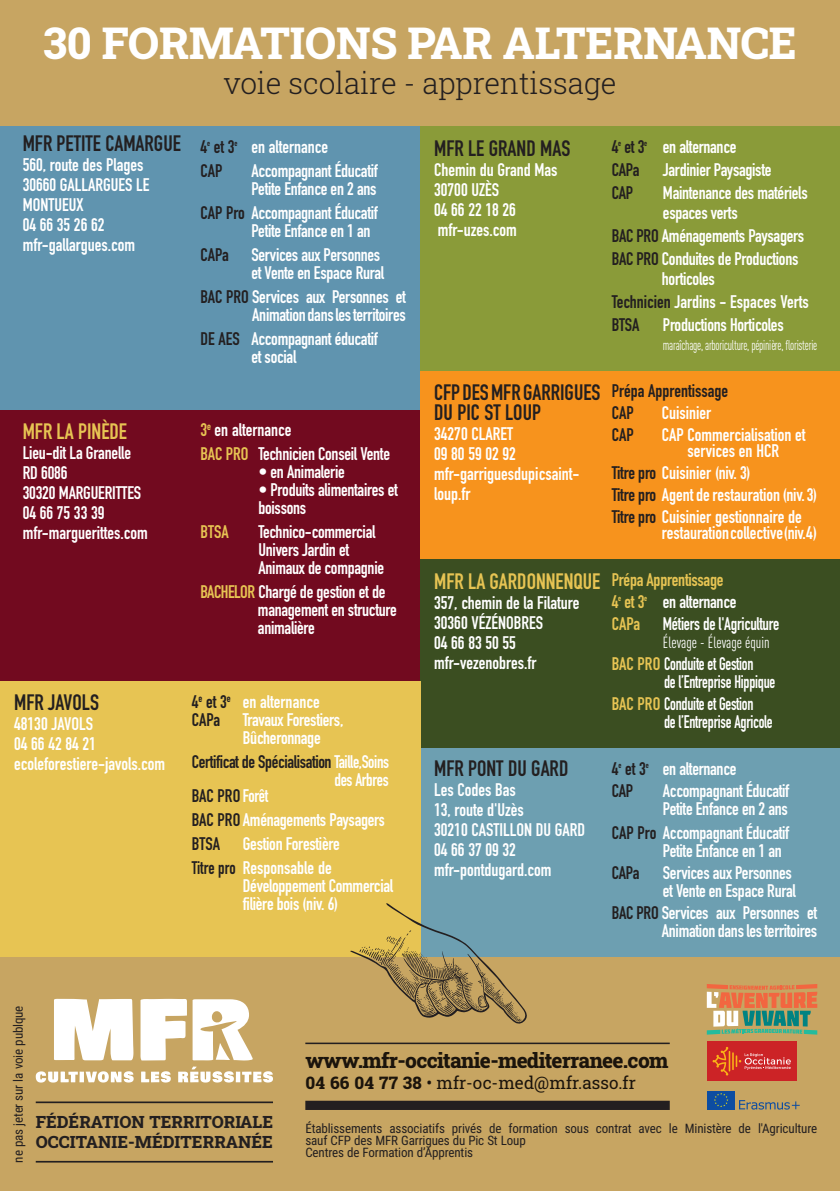
<style>
.page{position:relative;width:840px;height:1191px;background:#fff}
.page>*{position:absolute;margin:0;border:0;box-sizing:border-box;transform-origin:0 0}
.t1{font:800 43.6px "Roboto Slab";letter-spacing:-.005em;color:#fff}
.t2{font:300 29.8px "Roboto Slab";letter-spacing:-.005em;color:#231f20}
.t3{font:22px/20px "DIN Engschrift Alternate";color:#231f20}
.t4{font:22px "DIN Engschrift Alternate";color:#e7c453}
.t5{font:800 20.8px "Roboto Slab";letter-spacing:-.03em;color:#231f20}
.t6{font:18px/18px "DIN Engschrift";letter-spacing:-.015em;color:#fff}
.t7{font:18px/20px "DIN Engschrift Alternate";color:#fff}
.t8{font:18px/18px "DIN Engschrift";letter-spacing:-.015em;color:#fff;scale:.87 1}
.t9{font:18px/18px "DIN Engschrift";letter-spacing:-.02em;color:#231f20;text-align:right}
.t10{font:18px/22px "DIN Engschrift";letter-spacing:-.015em;color:#e7c453}
.t11{font:18px/24px "DIN Engschrift";letter-spacing:-.015em;color:#fff;scale:.94 1}
.t12{font:18px "DIN Engschrift";letter-spacing:-.015em;color:#fff;scale:.93 1}
.t13{font:18px/22px "DIN Engschrift";color:#231f20}
.t14{font:17.2px "Roboto Slab";color:#231f20}
.t15{font:800 16.8px/20px "Roboto Slab";color:#231f20}
.t16{font:16px "DIN Cond";color:#fff;scale:.93 1}
.t17{font:14px "DIN Cond";letter-spacing:-.02em;color:#fff;scale:.83 1}
.t18{font:13px/12px "Roboto Condensed";letter-spacing:-.01em;color:#231f20}
.s1{color:#231f20}
.s2{color:#e7c453}
.s3{color:#fff}
.s4{font-weight:800}
</style>
<div class="page">
<div style="left:0;top:0;width:839px;height:150px;background:#c7a562"></div>
<div style="left:0;top:410px;width:420px;height:271px;background:#720a1f"></div>
<div style="left:0;top:126px;width:420px;height:284px;background:#6094af"></div>
<div style="left:0;top:932px;width:839px;height:259px;background:#c7a562"></div>
<hr style="left:36px;top:1101px;width:237px;height:2px;background:#231f20">
<hr style="left:36px;top:1160px;width:237px;height:2px;background:#231f20">
<svg style="left:36px;top:1071px;width:98px;height:11px"></svg>
<svg style="left:141px;top:1071px;width:30px;height:11px"></svg>
<svg style="left:178px;top:1066px;width:95px;height:16px"></svg>
<svg style="left:54px;top:998px;width:79px;height:62px"></svg>
<svg style="left:140px;top:999px;width:112px;height:61px"></svg>
<div style="left:706px;top:1041px;width:89px;height:40px;background:#cc2326"></div>
<svg style="left:712px;top:1047px;width:78px;height:28px"></svg>
<svg style="left:706px;top:984px;width:110px;height:50px"></svg>
<svg style="left:739px;top:1100px;width:60px;height:9px"></svg>
<div style="left:706px;top:1090px;width:28px;height:19px;background:#0d4da1"></div>
<svg style="left:714px;top:1093px;width:14px;height:14px"></svg>
<hr style="left:305px;top:1042px;width:364px;height:2px;background:#231f20">
<div style="left:305px;top:1100px;width:364px;height:10px;background:#231f20"></div>
<div style="left:420px;top:748px;width:419px;height:209px;background:#6d9fb1"></div>
<div style="left:420px;top:371px;width:419px;height:188px;background:#f7931d"></div>
<div style="left:420px;top:126px;width:419px;height:245px;background:#8a9b39"></div>
<div style="left:420px;top:559px;width:419px;height:189px;background:#3b4e21"></div>
<div style="left:0;top:681px;width:420px;height:275px;background:#e7c453"></div>
<svg style="left:348px;top:901px;width:179px;height:123px"></svg>
<h1 class="t1" style="left:43px;top:13px;width:754px">30 FORMATIONS PAR ALTERNANCE</h1>
<h2 class="t2" style="left:223px;top:63px;width:394px">voie scolaire - apprentissage</h2>
<p class="t3" style="left:23px;top:133px;width:160px">MFR PETITE CAMARGUE</p>
<p class="t7" style="left:23px;top:154px;width:128px">560, route des Plages<br>30660 GALLARGUES LE<br>MONTUEUX<br>04 66 35 26 62 mfr-gallargues.com</p>
<p class="t6" style="left:200px;top:134px;width:129px;line-height:24px"><span class="s1">4</span><sup>e</sup> <span class="s1">et 3</span><sup>e</sup> en alternance<br><span class="s1">CAP</span></p>
<p class="t6" style="left:251px;top:161px;width:128px">Accompagnant Éducatif<br>Petite Enfance en 2 ans</p>
<p class="t6" style="left:251px;top:203px;width:128px;text-indent:-51px"><span class="s1">CAP Pro</span> Accompagnant Éducatif<br>Petite Enfance en 1 an</p>
<p class="t9" style="left:200px;top:245px;width:30px">CAPa</p>
<p class="t6" style="left:251px;top:245px;width:134px">Services aux Personnes et Vente en Espace Rural</p>
<p class="t6" style="left:200px;top:287px;width:207px;text-align:right"><span class="s1">BAC PRO</span> Services aux Personnes et<br>Animation dans les territoires</p>
<p class="t6" style="left:251px;top:329px;width:128px;text-indent:-51px"><span class="s1">DE AES</span> Accompagnant éducatif et social</p>
<p class="t4" style="left:23px;top:418px;width:106px">MFR LA PINÈDE</p>
<p class="t7" style="left:23px;top:443px;width:126px">Lieu-dit La Granelle<br>RD 6086<br>30320 MARGUERITTES<br>04 66 75 33 39 mfr-marguerittes.com</p>
<p class="t6" style="left:200px;top:418px;width:191px;line-height:24px"><span class="s2">3</span><sup>e</sup> en alternance<br><span class="s2">BAC PRO</span> Technicien Conseil Vente</p>
<p class="t6" style="left:258px;top:463px;width:88px">• en Animalerie</p>
<p class="t6" style="left:258px;top:481px;width:141px">• Produits alimentaires et boissons</p>
<p class="t10" style="left:200px;top:521px;width:30px">BTSA</p>
<p class="t6" style="left:258px;top:523px;width:127px">Technico-commercial<br>Univers Jardin et<br>Animaux de compagnie</p>
<p class="t6" style="left:258px;top:583px;width:140px;text-indent:-58px"><span class="s2">BACHELOR</span> Chargé de gestion et de management en structure animalière</p>
<p class="t3" style="left:14px;top:693px;width:86px">MFR JAVOLS</p>
<p class="t7" style="left:14px;top:714px;width:152px">48130 JAVOLS<br>04 66 42 84 21 ecoleforestiere-javols.com</p>
<p class="t6" style="left:192px;top:692px;width:129px"><span class="s1">4</span><sup>e</sup> <span class="s1">et 3</span><sup>e</sup> en alternance<br><span class="s1">CAPa</span></p>
<p class="t6" style="left:243px;top:710px;width:102px">Travaux Forestiers,<br>Bûcheronnage</p>
<p class="t9" style="left:192px;top:752px;width:199px">Certificat de Spécialisation <span class="s3">Taille,Soins des Arbres</span></p>
<p class="t11" style="left:192px;top:783px;width:207px"><span class="s1">BAC PRO</span> Forêt<br><span class="s1">BAC PRO</span> Aménagements Paysagers<br><span class="s1">BTSA</span></p>
<p class="t6" style="left:192px;top:831px;width:149px;line-height:24px;text-indent:51px">Gestion Forestière<br><span class="s1">Titre pro</span> Responsable de</p>
<p class="t6" style="left:243px;top:876px;width:152px">Développement Commercial filière bois (niv. 6)</p>
<p class="t3" style="left:434px;top:138px;width:138px">MFR LE GRAND MAS</p>
<p class="t7" style="left:434px;top:159px;width:125px">Chemin du Grand Mas<br>30700 UZÈS<br>04 66 22 18 26 mfr-uzes.com</p>
<p class="t6" style="left:611px;top:135px;width:126px;line-height:23.2px"><span class="s1">4</span><sup>e</sup> <span class="s1">et 3</span><sup>e</sup> en alternance<br><span class="s1">CAPa</span></p>
<p class="t6" style="left:662px;top:161px;width:110px">Jardinier Paysagiste</p>
<p class="t9" style="left:611px;top:184px;width:23px">CAP</p>
<p class="t6" style="left:662px;top:183px;width:146px;line-height:19.2px">Maintenance des matériels espaces verts</p>
<p class="t6" style="left:611px;top:224px;width:194px;line-height:23.2px"><span class="s1">BAC PRO</span> Aménagements Paysagers<br><span class="s1">BAC PRO</span> Conduites de Productions</p>
<p class="t6" style="left:611px;top:267px;width:198px;line-height:23.2px;text-indent:50px">horticoles<br><span class="s1">Technicien</span> Jardins - Espaces Verts<br><span class="s1">BTSA</span></p>
<p class="t6" style="left:662px;top:316px;width:122px">Productions Horticoles</p>
<p class="t17" style="left:662px;top:337px;width:187px">maraîchage, arboriculture, pépinière, floristerie</p>
<p class="t3" style="left:434px;top:382px;width:168px">CFP DES MFR GARRIGUES<br>DU PIC ST LOUP</p>
<p class="t7" style="left:434px;top:424px;width:147px">34270 CLARET<br>09 80 59 02 92 mfr-garriguesdupicsaint&shy;loup.fr</p>
<p class="t13" style="left:611px;top:380px;width:118px">Prépa Apprentissage<br>CAP</p>
<p class="t6" style="left:661px;top:404px;width:51px">Cuisinier</p>
<p class="t9" style="left:611px;top:426px;width:23px">CAP</p>
<p class="t6" style="left:661px;top:427px;width:145px;line-height:16px;text-align:center">CAP Commercialisation et services en HCR</p>
<p class="t6" style="left:611px;top:462px;width:207px;line-height:22px"><span class="s1">Titre pro</span> Cuisinier (niv. 3)<br><span class="s1">Titre pro</span> Agent de restauration(niv. 3)<br><span class="s1">Titre pro</span> Cuisinier gestionnaire de</p>
<p class="t6" style="left:661px;top:524px;width:157px">restauration collective(niv. 4 )</p>
<p class="t4" style="left:434px;top:568px;width:168px">MFR LA GARDONNENQUE</p>
<p class="t7" style="left:434px;top:592px;width:147px">357, chemin de la Filature<br>30360 VÉZÉNOBRES<br>04 66 83 50 55 mfr-vezenobres.fr</p>
<p class="t3" style="left:434px;top:758px;width:136px">MFR PONT DU GARD</p>
<p class="t7" style="left:434px;top:779px;width:152px">Les Codes Bas<br>13, route d'Uzès<br>30210 CASTILLON DU GARD<br>04 66 37 09 32 mfr-pontdugard.com</p>
<p class="t10" style="left:611px;top:568px;width:126px">Prépa Apprentissage<br>4<sup>e</sup> et 3<sup>e</sup> <span class="s3">en alternance<br></span>CAPa</p>
<p class="t12" style="left:662px;top:613px;width:127px">Métiers de l'Agriculture</p>
<p class="t16" style="left:662px;top:633px;width:116px">Élevage - Élevage équin</p>
<p class="t8" style="left:663px;top:654px;width:129px;text-indent:-52px"><span class="s2">BAC PRO</span> Conduite et Gestion<br>de l’Entreprise Hippique</p>
<p class="t8" style="left:663px;top:694px;width:126px;text-indent:-52px"><span class="s2">BAC PRO</span> Conduite et Gestion<br>de l’Entreprise Agricole</p>
<p class="t6" style="left:611px;top:757px;width:126px;line-height:22px"><span class="s1">4</span><sup>e</sup> <span class="s1">et 3</span><sup>e</sup> en alternance<br><span class="s1">CAP</span></p>
<p class="t6" style="left:662px;top:781px;width:128px">Accompagnant Éducatif<br>Petite Enfance en 2 ans</p>
<p class="t6" style="left:662px;top:823px;width:128px;text-indent:-51px"><span class="s1">CAP Pro</span> Accompagnant Éducatif<br>Petite Enfance en 1 an</p>
<p class="t9" style="left:611px;top:863px;width:29px">CAPa</p>
<p class="t6" style="left:662px;top:863px;width:134px">Services aux Personnes et Vente en Espace Rural</p>
<p class="t6" style="left:611px;top:903px;width:207px;text-align:right"><span class="s1">BAC PRO</span> Services aux Personnes et<br>Animation dans les territoires</p>
<p class="t18" style="left:12px;top:1162px;width:158px;rotate:-90deg">ne pas jeter sur la voie publque</p>
<p class="t5" style="left:305px;top:1046px;width:364px">www.mfr-occitanie-mediterranee.com</p>
<p class="t14" style="left:305px;top:1070px;width:332px"><span class="s4">04 66 04 77 38</span> • mfr-oc-med@mfr.asso.fr</p>
<p class="t15" style="left:36px;top:1111px;width:239px">FÉDÉRATION TERRITORIALE<br>OCCITANIE-MÉDITERRANÉE</p>
<p class="t18" style="left:305px;top:1121px;width:513px">Établissements associatifs privés de formation sous contrat avec le Ministère de l'Agriculture sauf CFP des MFR Garrigues du Pic St Loup<br>Centres de Formation d’Apprentis</p>
</div>
